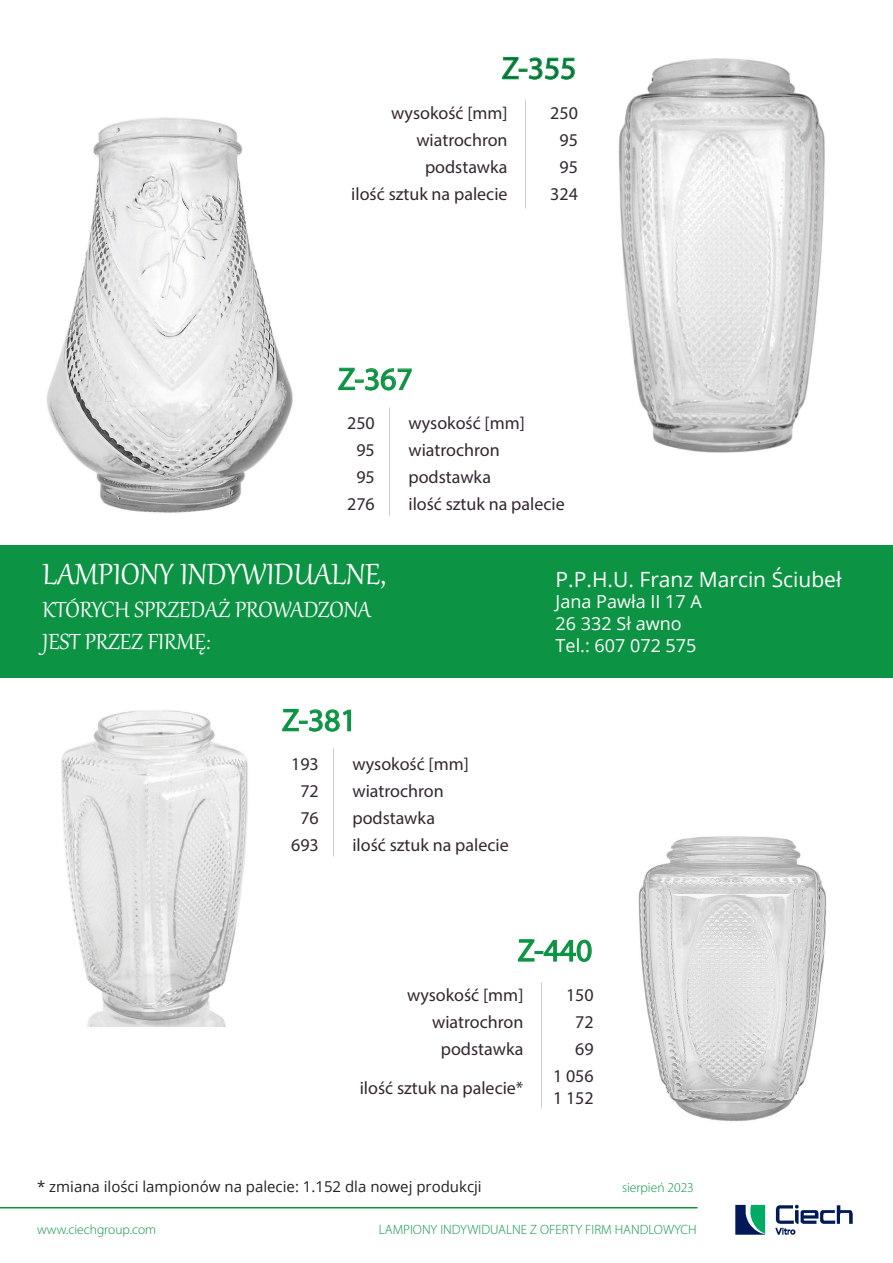
<style>
.page{position:relative;width:893px;height:1263px;background:#fff}
.page>*{position:absolute;margin:0;border:0;box-sizing:border-box;transform-origin:0 0}
.t1{font:36px "Gabriola";color:#fff}
.t2{font:31.5px "Myriad Pro";color:#0d9344}
.t3{font:31.5px "Myriad Pro";color:#0c6638}
.t4{font:27px/32.4px "Gabriola";color:#fff}
.t5{font:21px "Open Sans";color:#fff}
.t6{font:18px/27px "Myriad Pro";color:#342830;text-align:center}
.t7{font:18px/21.6px "Open Sans";color:#fff}
.t8{font:15px "Open Sans";color:#231f20}
.t9{font:300 13.5px "Myriad Pro";color:#0d9344}
</style>
<div class="page">
<div style="left:0;top:546px;width:893px;height:132px;background:#0d9344"></div>
<svg style="left:338px;top:367px;width:74px;height:24px"></svg>
<svg style="left:282px;top:708px;width:70px;height:24px"></svg>
<hr style="left:0;top:1207px;width:697px;height:1px;background:#0d9344">
<img style="left:735px;top:1204px;width:118px;height:31px">
<svg style="left:502px;top:56px;width:73px;height:24px"></svg>
<svg style="left:517px;top:939px;width:75px;height:23px"></svg>
<img style="left:618px;top:58px;width:207px;height:395px">
<img style="left:46px;top:117px;width:247px;height:396px">
<img style="left:61px;top:710px;width:187px;height:316px">
<img style="left:638px;top:836px;width:189px;height:286px">
<h2 class="t3" style="left:502px;top:49px;width:76px">Z-355</h2>
<p class="t6" style="left:351px;top:99px;width:158px;text-align:right">wysokość [mm] wiatrochron podstawka<br>ilość sztuk na palecie</p>
<p class="t6" style="left:550px;top:99px;width:29px">250<br>95<br>95<br>324</p>
<h2 class="t2" style="left:338px;top:359px;width:76px">Z-367</h2>
<p class="t6" style="left:408px;top:409px;width:158px;text-align:left">wysokość [mm] wiatrochron podstawka<br>ilość sztuk na palecie</p>
<p class="t6" style="left:347px;top:409px;width:29px">250<br>95<br>95<br>276</p>
<h1 class="t1" style="left:42px;top:551px;width:345px">LAMPIONY INDYWIDUALNE,</h1>
<h3 class="t4" style="left:42px;top:591px;width:330px">KTÓRYCH SPRZEDAŻ PROWADZONA<br>JEST PRZEZ FIRMĘ:</h3>
<h2 class="t2" style="left:282px;top:701px;width:76px">Z-381</h2>
<p class="t6" style="left:291px;top:751px;width:29px">193<br>72<br>76<br>693</p>
<p class="t6" style="left:352px;top:751px;width:158px;text-align:left">wysokość [mm] wiatrochron podstawka<br>ilość sztuk na palecie</p>
<p class="t5" style="left:556px;top:565px;width:287px">P.P.H.U. Franz Marcin Ściubeł</p>
<p class="t7" style="left:556px;top:591px;width:148px">Jana Pawła II 17 A<br>26 332 Sł awno<br>Tel.: 607 072 575</p>
<h2 class="t2" style="left:517px;top:931px;width:76px">Z-440</h2>
<p class="t6" style="left:407px;top:981px;width:118px;text-align:right">wysokość [mm] wiatrochron podstawka</p>
<p class="t6" style="left:360px;top:1074px;width:165px">ilość sztuk na palecie*</p>
<p class="t6" style="left:553px;top:981px;width:42px;text-align:right">150<br>72<br>69<br>1 056</p>
<p class="t6" style="left:553px;top:1084px;width:42px">1 152</p>
<p class="t8" style="left:37px;top:1177px;width:446px">* zmiana ilości lampionów na palecie: 1.152 dla nowej produkcji</p>
<p class="t9" style="left:622px;top:1180px;width:73px">sierpień 2023</p>
<p class="t9" style="left:37px;top:1221px;width:121px">www.ciechgroup.com</p>
<p class="t9" style="left:379px;top:1221px;width:319px">LAMPIONY INDYWIDUALNE Z OFERTY FIRM HANDLOWYCH</p>
</div>
